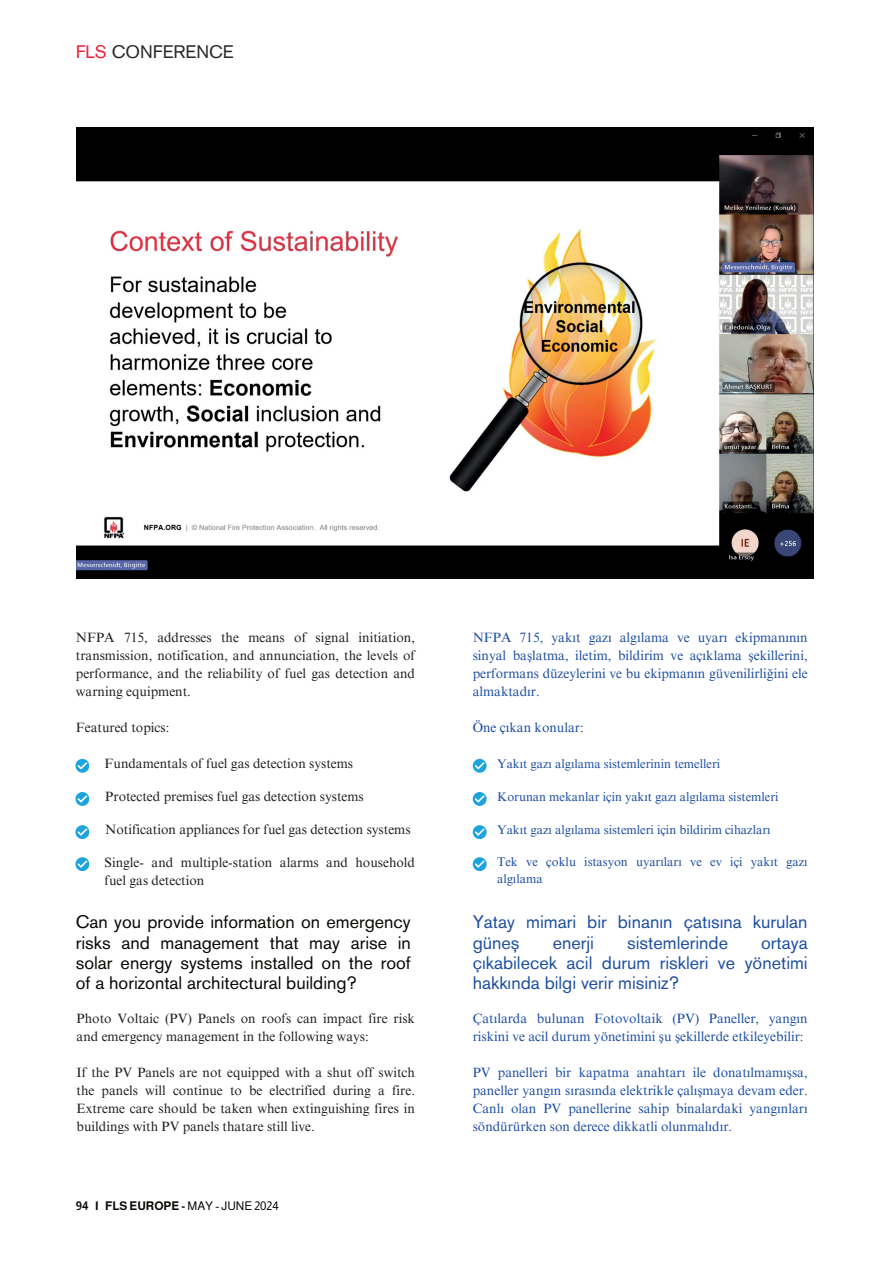
<style>
.page{position:relative;width:894px;height:1264px;background:#fff}
.page>*{position:absolute;margin:0;border:0;box-sizing:border-box;transform-origin:0 0}
.t1{font:18px/20.2px ".F0 x 4 b 217 e 8";color:#080704;text-align:justify}
.t2{font:18px/20.2px ".F0 x 4 b 217 e 8";color:#1d4ea1}
.t3{font:18px ".F0 x 4 b 217 e 8";color:#2a262a}
.t4{font:13.5px/18px "Times NRMT Pro";color:#22201e;text-align:justify}
.t5{font:13.5px/18px "Times NRMT Pro";color:#1d4ea1;text-align:justify}
.t6{font:12.45px/16.6px "Times NRMT Pro";color:#1d4ea1}
.t7{font:700 12px "Almarai";color:#080704}
.s1{color:#ed243a}
.s2{font-weight:400}
</style>
<div class="page">
<img style="left:77px;top:127px;width:735px;height:451px">
<svg style="left:75px;top:792px;width:14px;height:13px"></svg>
<svg style="left:75px;top:825px;width:14px;height:13px"></svg>
<svg style="left:75px;top:758px;width:14px;height:14px"></svg>
<svg style="left:75px;top:857px;width:14px;height:13px"></svg>
<svg style="left:472px;top:792px;width:14px;height:13px"></svg>
<svg style="left:472px;top:825px;width:14px;height:13px"></svg>
<svg style="left:472px;top:758px;width:14px;height:14px"></svg>
<svg style="left:472px;top:857px;width:14px;height:13px"></svg>
<h1 class="t3" style="left:76px;top:45px;width:160px"><span class="s1">FLS</span> CONFERENCE</h1>
<p class="t4" style="left:76px;top:628px;width:340px">NFPA 715, addresses the means of signal initiation, transmission, notification, and annunciation, the levels of performance, and the reliability of fuel gas detection and warning equipment.</p>
<p class="t4" style="left:76px;top:718px;width:95px">Featured topics:</p>
<p class="t4" style="left:105px;top:755px;width:250px">Fundamentals of fuel gas detection systems</p>
<p class="t4" style="left:105px;top:788px;width:260px">Protected premises fuel gas detection systems</p>
<p class="t4" style="left:105px;top:821px;width:307px">Notification appliances for fuel gas detection systems</p>
<p class="t4" style="left:105px;top:854px;width:312px">Single- and multiple-station alarms and household fuel gas detection</p>
<h1 class="t1" style="left:76px;top:913px;width:336px">Can you provide information on emergency risks and management that may arise in solar energy systems installed on the roof of a horizontal architectural building?</h1>
<p class="t4" style="left:77px;top:1010px;width:340px">Photo Voltaic (PV) Panels on roofs can impact fire risk and emergency management in the following ways:</p>
<p class="t4" style="left:77px;top:1064px;width:340px">If the PV Panels are not equipped with a shut off switch the panels will continue to be electrified during a fire.<br>Extreme care should be taken when extinguishing fires in buildings with PV panels thatare still live.</p>
<p class="t7" style="left:76px;top:1196px;width:204px">94 I FLS EURO PE - <span class="s2">MAY - JUNE 2024</span></p>
<p class="t5" style="left:472px;top:628px;width:336px">NFPA 715, yakıt gazı algılama ve uyarı ekipmanının sinyal başlatma, iletim, bildirim ve açıklama şekillerini, performans düzeylerini ve bu ekipmanın güvenilirliğini ele almaktadır.</p>
<p class="t5" style="left:472px;top:718px;width:112px">Öne çıkan konular:</p>
<p class="t6" style="left:497px;top:756px;width:225px">Yakıt gazı algılama sistemlerinin temelleri</p>
<p class="t6" style="left:497px;top:789px;width:283px">Korunan mekanlar için yakıt gazı algılama sistemleri</p>
<p class="t6" style="left:497px;top:822px;width:275px">Yakıt gazı algılama sistemleri için bildirim cihazları</p>
<p class="t6" style="left:497px;top:854px;width:312px">Tek ve çoklu istasyon uyarıları ve ev içi yakıt gazı algılama</p>
<h1 class="t2" style="left:472px;top:913px;width:336px">Yatay mimari bir binanın çatısına kurulan güneş</h1>
<h1 class="t2" style="left:552px;top:934px;width:43px">enerji</h1>
<h1 class="t2" style="left:627px;top:934px;width:102px">sistemlerinde</h1>
<h1 class="t2" style="left:472px;top:934px;width:336px;text-align:justify;text-indent:288px">ortaya çıkabilecek acil durum riskleri ve yönetimi hakkında bilgi verir misiniz?</h1>
<p class="t5" style="left:472px;top:1010px;width:336px">Çatılarda bulunan Fotovoltaik (PV) Paneller, yangın riskini ve acil durum yönetimini şu şekillerde etkileyebilir:</p>
<p class="t5" style="left:472px;top:1064px;width:336px">PV panelleri bir kapatma anahtarı ile donatılmamışsa, paneller yangın sırasında elektrikle çalışmaya devam eder.<br>Canlı olan PV panellerine sahip binalardaki yangınları söndürürken son derece dikkatli olunmalıdır.</p>
</div>
